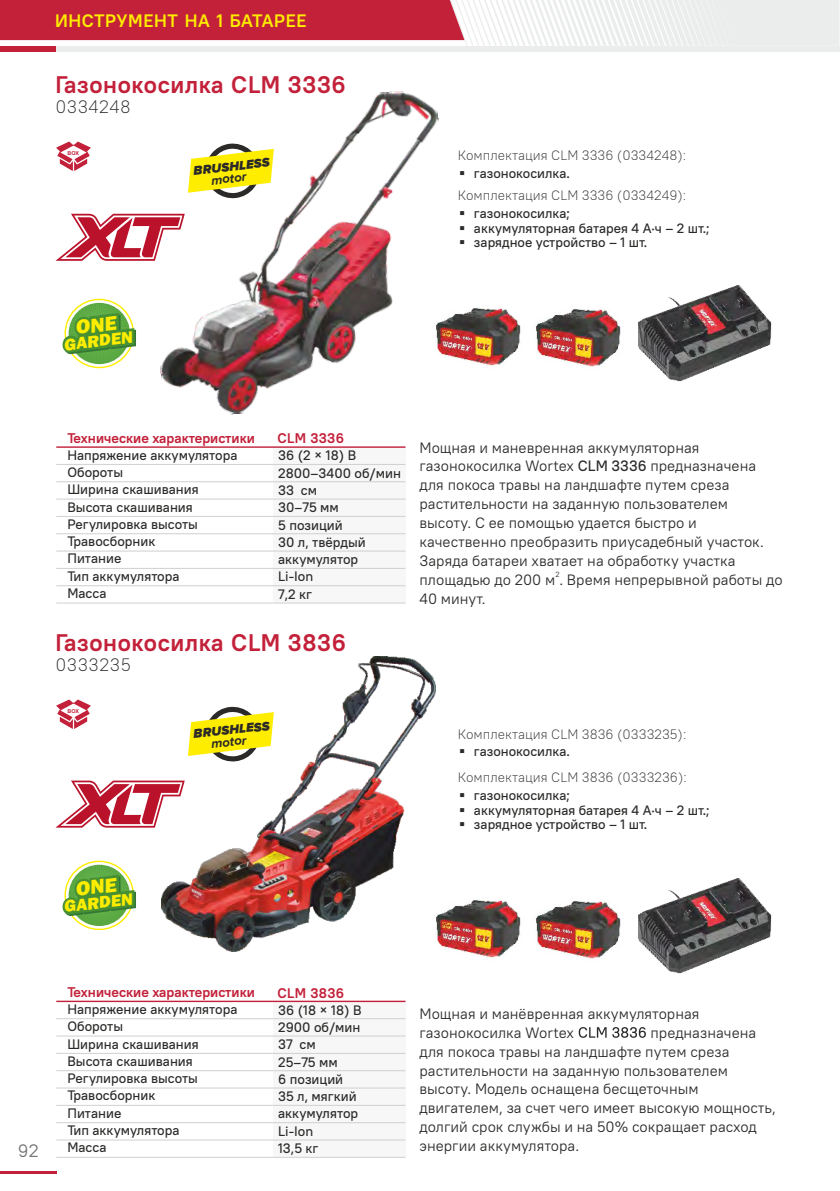
<style>
.page{position:relative;width:840px;height:1191px;background:#fff}
.page>*{position:absolute;margin:0;border:0;box-sizing:border-box;transform-origin:0 0}
.t1{font:700 24px "PT Root UI";letter-spacing:.025em;color:#c3213a}
.t2{font:700 18px "PT Root UI";letter-spacing:.035em;color:#ffed00}
.t3{font:300 18px "PT Root UI";letter-spacing:.025em;color:#2b2a29}
.t4{font:18px "PT Root UI";color:#727271}
.t5{font:800 17.2px "Franklin Gothic";color:#ffed00}
.t6{font:15px/18.8px "PT Root UI";color:#2b2a29}
.t7{font:700 14px "PT Root UI";color:#c3213a}
.t8{font:500 13.6px/17.2px "PT Root UI";color:#2b2a29}
.t9{font:300 13.6px/22.4px "PT Root UI";color:#2b2a29}
.t10{font:500 13.4px "PT Root UI";color:#2b2a29}
.t11{font:italic 900 13px "Proxima Nova";color:#2b2a29}
.t12{font:italic 700 13px "Proxima Nova";color:#2b2a29}
.t13{font:7.6px "PT Root UI";color:#2b2a29}
.t14{font:700 5.4px "Arial";color:#c3213a}
.s1{font-weight:500}
.s2{font-size:14px}
.s3{font-size:13.4px}
</style>
<div class="page">
<img style="left:143px;top:91px;width:296px;height:324px">
<div style="left:0;top:46px;width:56px;height:5px;background:#c3213a"></div>
<div style="left:56px;top:46px;width:783px;height:5px;background:#ebecec"></div>
<svg style="left:0;top:0;width:839px;height:46px"></svg>
<hr style="left:0;top:1171px;width:56px;height:3px;background:#c3213a">
<svg style="left:56px;top:141px;width:35px;height:30px"></svg>
<svg style="left:56px;top:699px;width:35px;height:30px"></svg>
<svg style="left:578px;top:1027px;width:28px;height:10px"></svg>
<svg style="left:612px;top:1027px;width:33px;height:10px"></svg>
<div style="left:273px;top:447px;width:132px;height:156px;background:#f7f7f7"></div>
<div style="left:273px;top:1001px;width:132px;height:156px;background:#f7f7f7"></div>
<hr style="left:56px;top:464px;width:349px;height:1px;background:#cfd0d0">
<hr style="left:56px;top:1018px;width:349px;height:1px;background:#cfd0d0">
<hr style="left:56px;top:481px;width:349px;height:1px;background:#cfd0d0">
<hr style="left:56px;top:1035px;width:349px;height:1px;background:#cfd0d0">
<hr style="left:56px;top:498px;width:349px;height:1px;background:#cfd0d0">
<hr style="left:56px;top:1053px;width:349px;height:1px;background:#cfd0d0">
<hr style="left:56px;top:516px;width:349px;height:1px;background:#cfd0d0">
<hr style="left:56px;top:1070px;width:349px;height:1px;background:#cfd0d0">
<hr style="left:56px;top:533px;width:349px;height:1px;background:#cfd0d0">
<hr style="left:56px;top:1087px;width:349px;height:1px;background:#cfd0d0">
<hr style="left:56px;top:550px;width:349px;height:1px;background:#cfd0d0">
<hr style="left:56px;top:1105px;width:349px;height:1px;background:#cfd0d0">
<hr style="left:56px;top:568px;width:349px;height:1px;background:#cfd0d0">
<hr style="left:56px;top:1122px;width:349px;height:1px;background:#cfd0d0">
<hr style="left:56px;top:585px;width:349px;height:1px;background:#cfd0d0">
<hr style="left:56px;top:1139px;width:349px;height:1px;background:#cfd0d0">
<hr style="left:56px;top:602px;width:349px;height:1px;background:#cfd0d0">
<hr style="left:56px;top:1156px;width:349px;height:1px;background:#cfd0d0">
<hr style="left:56px;top:446px;width:349px;height:2px;background:#c3213a">
<hr style="left:56px;top:1000px;width:349px;height:2px;background:#c3213a">
<svg style="left:64px;top:299px;width:70px;height:69px"></svg>
<svg style="left:64px;top:860px;width:70px;height:70px"></svg>
<img style="left:162px;top:657px;width:273px;height:294px">
<img style="left:431px;top:896px;width:90px;height:62px">
<img style="left:431px;top:303px;width:90px;height:67px">
<img style="left:536px;top:901px;width:85px;height:58px">
<img style="left:536px;top:309px;width:85px;height:58px">
<img style="left:638px;top:878px;width:132px;height:95px">
<img style="left:638px;top:286px;width:132px;height:95px">
<svg style="left:188px;top:705px;width:86px;height:58px"></svg>
<svg style="left:188px;top:142px;width:86px;height:58px"></svg>
<svg style="left:55px;top:214px;width:130px;height:47px"></svg>
<svg style="left:56px;top:780px;width:129px;height:47px"></svg>
<svg style="left:63px;top:303px;width:73px;height:61px"></svg>
<svg style="left:63px;top:864px;width:73px;height:62px"></svg>
<p class="t2" style="left:55px;top:13px;width:253px">ИНСТРУМЕНТ НА 1 БАТАРЕЕ</p>
<h1 class="t1" style="left:55px;top:74px;width:292px">Газонокосилка CLM 3336</h1>
<p class="t3" style="left:55px;top:99px;width:77px">0334248</p>
<p class="t14" style="left:67px;top:151px;width:13px">BOX</p>
<p class="t5" style="left:63px;top:339px;width:70px;rotate:-7deg">GARDEN</p>
<p class="t11" style="left:193px;top:164px;width:78px;rotate:-6deg">BRUSHLESS</p>
<p class="t12" style="left:210px;top:174px;width:37px;rotate:-6deg">motor</p>
<p class="t9" style="left:457px;top:145px;width:230px">Комплектация CLM 3336 (0334248):</p>
<p class="t9" style="left:457px;top:163px;width:230px">▪ <span class="s1">газонокосилка.<br></span>Комплектация CLM 3336 (0334249):</p>
<p class="t8" style="left:459px;top:206px;width:112px">▪ газонокосилка;</p>
<p class="t8" style="left:459px;top:220px;width:252px">▪ аккумуляторная батарея 4 А·ч – 2 шт.;</p>
<p class="t8" style="left:459px;top:235px;width:189px">▪ зарядное устройство – 1 шт.</p>
<p class="t7" style="left:67px;top:432px;width:189px">Технические характеристики</p>
<p class="t8" style="left:67px;top:447px;width:171px">Напряжение аккумулятора<br>Обороты<br>Ширина скашивания<br>Высота скашивания<br>Регулировка высоты<br>Травосборник<br>Питание<br>Тип аккумулятора<br>Масса</p>
<p class="t7" style="left:277px;top:432px;width:68px">CLM 3336</p>
<p class="t8" style="left:278px;top:448px;width:124px">36 (2 <span class="s2">×</span> 18) В<br>2800–3400 об/мин<br>33 см<br>30 75 мм</p>
<p class="t10" style="left:294px;top:502px;width:9px">–</p>
<p class="t8" style="left:278px;top:517px;width:89px">5 позиций<br>30 л, твёрдый аккумулятор<br>Li-Ion<br>7,2 кг</p>
<h1 class="t1" style="left:55px;top:632px;width:292px">Газонокосилка CLM 3836</h1>
<p class="t3" style="left:55px;top:657px;width:77px">0333235</p>
<p class="t14" style="left:67px;top:709px;width:13px">BOX</p>
<p class="t11" style="left:193px;top:728px;width:78px;rotate:-6deg">BRUSHLESS</p>
<p class="t12" style="left:210px;top:737px;width:37px;rotate:-6deg">motor</p>
<p class="t6" style="left:419px;top:439px;width:345px">Мощная и маневренная аккумуляторная газонокосилка Wortex <span class="s1">CLM 3336</span> предназначена для покоса травы на ландшафте путем среза растительности на заданную пользователем высоту. С ее помощью удается быстро и качественно преобразить приусадебный участок.<br>Заряда батареи хватает на обработку участка</p>
<p class="t13" style="left:555px;top:571px;width:6px">2</p>
<p class="t6" style="left:419px;top:571px;width:364px">площадью до 200 м . Время непрерывной работы до<br>40 минут.</p>
<p class="t9" style="left:457px;top:723px;width:230px">Комплектация CLM 3836 (0333235):</p>
<p class="t8" style="left:459px;top:744px;width:112px">▪ газонокосилка.</p>
<p class="t9" style="left:457px;top:767px;width:230px">Комплектация CLM 3836 (0333236):</p>
<p class="t8" style="left:459px;top:788px;width:112px">▪ газонокосилка;</p>
<p class="t8" style="left:459px;top:802px;width:252px">▪ аккумуляторная батарея 4 А·ч – 2 шт.;</p>
<p class="t8" style="left:459px;top:817px;width:189px">▪ зарядное устройство – 1 шт.</p>
<p class="t5" style="left:63px;top:900px;width:70px;rotate:-7deg">GARDEN</p>
<p class="t4" style="left:18px;top:1143px;width:22px">92</p>
<p class="t7" style="left:67px;top:986px;width:189px">Технические характеристики</p>
<p class="t8" style="left:67px;top:1001px;width:171px">Напряжение аккумулятора<br>Обороты<br>Ширина скашивания<br>Высота скашивания<br>Регулировка высоты<br>Травосборник<br>Питание<br>Тип аккумулятора<br>Масса</p>
<p class="t7" style="left:277px;top:986px;width:68px">CLM 3836</p>
<p class="t8" style="left:278px;top:1002px;width:85px">36 (18 <span class="s2">×</span> 18) В<br>2900 об/мин<br>37 см<br>25<span class="s3">–</span>75 мм<br>6 позиций<br>35 л, мягкий аккумулятор<br>Li-Ion<br>13,5 кг</p>
<p class="t6" style="left:419px;top:1005px;width:281px">Мощная и манёвренная аккумуляторная газонокосилка Wortex</p>
<p class="t6" style="left:419px;top:1024px;width:357px;text-indent:231px">предназначена для покоса травы на ландшафте путем среза растительности на заданную пользователем высоту. Модель оснащена бесщеточным двигателем, за счет чего имеет высокую мощность, долгий срок службы и на 50% сокращает расход энергии аккумулятора.</p>
</div>
